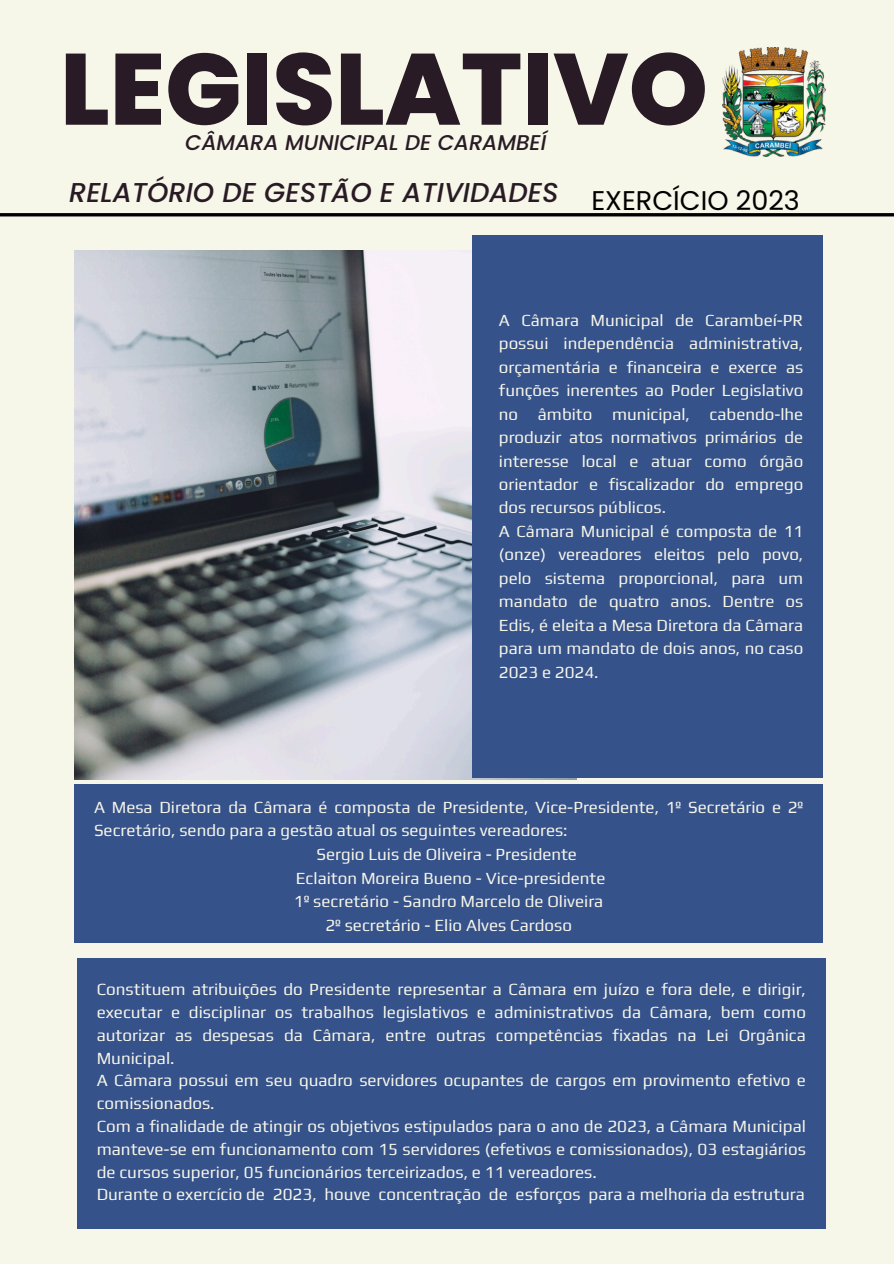
<style>
.page{position:relative;width:894px;height:1264px;background:#fff}
.page>*{position:absolute;margin:0;border:0;box-sizing:border-box;transform-origin:0 0}
.t1{font:800 100.95px "Poppins";color:#291b25}
.t2{font:italic 500 27.3px "Poppins";color:#291b25}
.t3{font:27px "Poppins";color:#000}
.t4{font:italic 500 21.3px "Poppins";color:#291b25}
.t5{font:16.95px/23.4px "Play";color:#f6f6e9;text-align:justify}
</style>
<div class="page">
<div style="left:0;top:0;width:893px;height:1263px;background:#f6f6e9"></div>
<div style="left:74px;top:784px;width:748px;height:158px;background:#36528b"></div>
<img style="left:74px;top:250px;width:502px;height:529px">
<div style="left:472px;top:235px;width:350px;height:543px;background:#36528b"></div>
<hr style="left:0;top:213px;width:893px;height:3px;background:#000">
<img style="left:722px;top:47px;width:103px;height:109px">
<div style="left:77px;top:958px;width:748px;height:270px;background:#36528b"></div>
<p class="t1" style="left:60px;top:19px;width:649px">LEGISLATIVO</p>
<h4 class="t4" style="left:185px;top:128px;width:362px">CÂMARA MUNICIPAL DE CARAMBEÍ</h4>
<p class="t2" style="left:69px;top:173px;width:490px">RELATÓRIO DE GESTÃO E ATIVIDADES</p>
<p class="t3" style="left:591px;top:181px;width:210px">EXERCÍCIO 2023</p>
<h2 class="t5" style="left:499px;top:308px;width:306px">A Câmara Municipal de Carambeí-PR possui independência administrativa, orçamentária e financeira e exerce as funções inerentes ao Poder Legislativo no âmbito municipal, cabendo-lhe produzir atos normativos primários de interesse local e atuar como órgão orientador e fiscalizador do emprego dos recursos públicos.</h2>
<h3 class="t5" style="left:499px;top:519px;width:306px">A Câmara Municipal é composta de 11 (onze) vereadores eleitos pelo povo, pelo sistema proporcional, para um mandato de quatro anos. Dentre os Edis, é eleita a Mesa Diretora da Câmara para um mandato de dois anos, no caso 2023 e 2024.</h3>
<p class="t5" style="left:94px;top:794px;width:710px">A Mesa Diretora da Câmara é composta de Presidente, Vice-Presidente, 1º Secretário e 2º<br>Secretário, sendo para a gestão atual os seguintes vereadores:</p>
<p class="t5" style="left:316px;top:842px;width:262px">Sergio Luis de Oliveira - Presidente</p>
<p class="t5" style="left:296px;top:865px;width:311px">Eclaiton Moreira Bueno - Vice-presidente</p>
<p class="t5" style="left:294px;top:889px;width:311px">1º secretário - Sandro Marcelo de Oliveira</p>
<p class="t5" style="left:325px;top:913px;width:248px">2º secretário - Elio Alves Cardoso</p>
<p class="t5" style="left:97px;top:977px;width:710px;line-height:22.8px">Constituem atribuições do Presidente representar a Câmara em juízo e fora dele, e dirigir, executar e disciplinar os trabalhos legislativos e administrativos da Câmara, bem como autorizar as despesas da Câmara, entre outras competências fixadas na Lei Orgânica Municipal.</p>
<p class="t5" style="left:97px;top:1068px;width:710px;line-height:22.8px">A Câmara possui em seu quadro servidores ocupantes de cargos em provimento efetivo e comissionados.</p>
<p class="t5" style="left:97px;top:1114px;width:710px;line-height:22.8px">Com a finalidade de atingir os objetivos estipulados para o ano de 2023, a Câmara Municipal manteve-se em funcionamento com 15 servidores (efetivos e comissionados), 03 estagiários de cursos superior, 05 funcionários terceirizados, e 11 vereadores.</p>
<p class="t5" style="left:97px;top:1182px;width:709px">Durante o exercício de 2023, houve concentração de esforços para a melhoria da estrutura</p>
</div>
